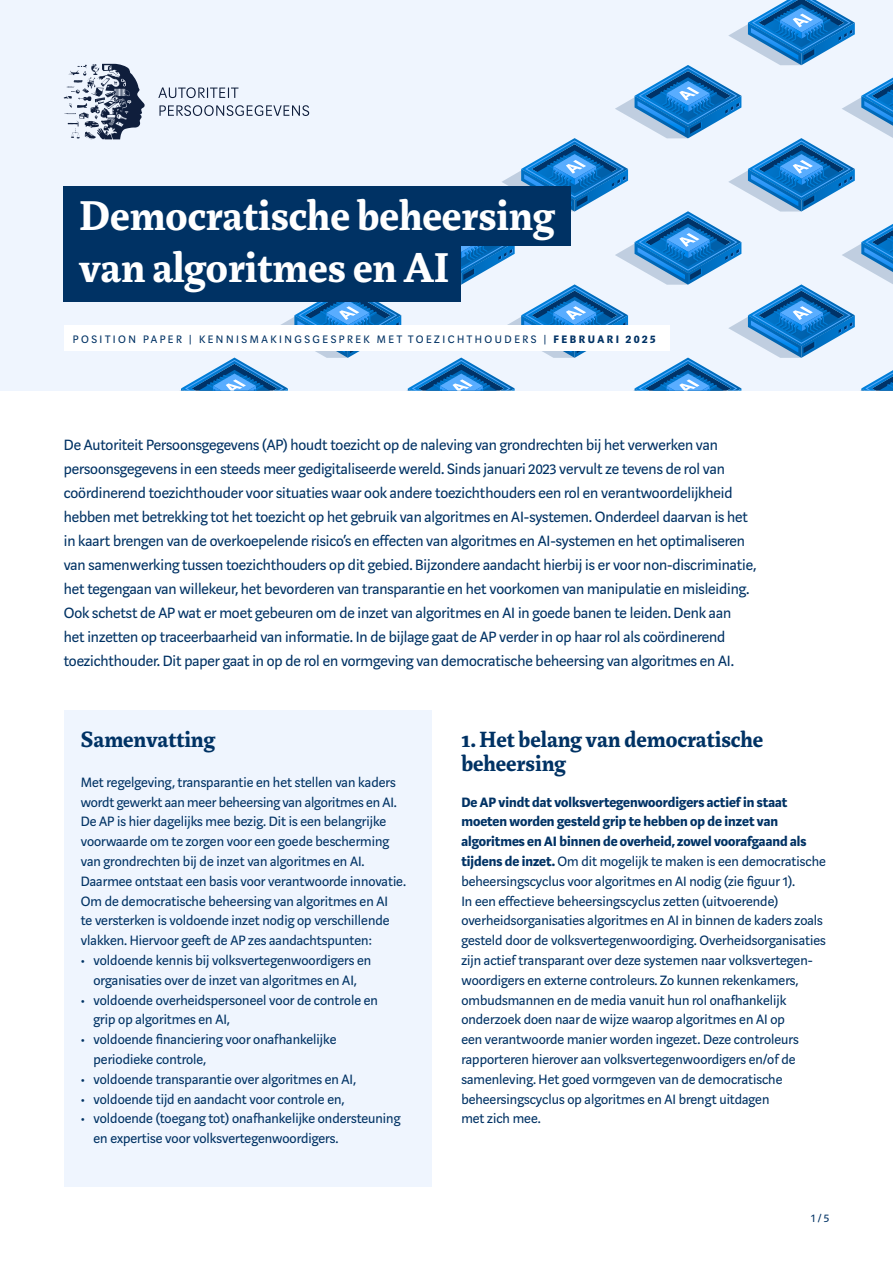
<style>
.page{position:relative;width:893px;height:1263px;background:#fff}
.page>*{position:absolute;margin:0;border:0;box-sizing:border-box;transform-origin:0 0}
.t1{font:700 45.3px/52.8px "Marat";color:#fff}
.t2{font:700 24px/24px "Marat";color:#003264}
.t3{font:16.5px/24px "Marat Sans";letter-spacing:-.005em;color:#003264}
.t4{font:15px/19.8px "Marat Sans";color:#003264}
.t5{font:12px "Marat Sans";letter-spacing:.21em;color:#003264}
.s1{font-weight:700}
</style>
<div class="page">
<div style="left:0;top:0;width:893px;height:391px;background:#eff5fe"></div>
<svg style="left:64px;top:0;width:829px;height:391px"></svg>
<div style="left:64px;top:186px;width:507px;height:60px;background:#003264"></div>
<div style="left:64px;top:243px;width:397px;height:59px;background:#003264"></div>
<div style="left:64px;top:710px;width:368px;height:476px;background:#eff5fe"></div>
<div style="left:64px;top:325px;width:606px;height:26px;background:#fff"></div>
<h1 class="t1" style="left:80px;top:189px;width:477px">Democratische beheersing van algoritmes en AI</h1>
<p class="t5" style="left:73px;top:333px;width:584px">POSITION PAPER | KENNISMAKINGSGESPREK MET TOEZICHTHOUDERS | <span class="s1">FEBRUARI 2025</span></p>
<p class="t3" style="left:64px;top:433px;width:694px">De Autoriteit Persoonsgegevens (AP) houdt toezicht op de naleving van grondrechten bij het verwerken van persoonsgegevens in een steeds meer gedigitaliseerde wereld. Sinds januari 2023 vervult ze tevens de rol van coördinerend toezichthouder voor situaties waar ook andere toezichthouders een rol en verantwoordelijkheid hebben met betrekking tot het toezicht op het gebruik van algoritmes en AI-systemen. Onderdeel daarvan is het in kaart brengen van de overkoepelende risico’s en effecten van algoritmes en AI-systemen en het optimaliseren van samenwerking tussen toezichthouders op dit gebied. Bijzondere aandacht hierbij is er voor non-discriminatie, het tegengaan van willekeur, het bevorderen van transparantie en het voorkomen van manipulatie en misleiding.<br>Ook schetst de AP wat er moet gebeuren om de inzet van algoritmes en AI in goede banen te leiden. Denk aan<br>het inzetten op traceerbaarheid van informatie. In de bijlage gaat de AP verder in op haar rol als coördinerend toezichthouder. Dit paper gaat in op de rol en vormgeving van democratische beheersing van algoritmes en AI.</p>
<h2 class="t2" style="left:81px;top:728px;width:136px">Samenvatting</h2>
<p class="t4" style="left:81px;top:772px;width:316px">Met regelgeving, transparantie en het stellen van kaders</p>
<p class="t4" style="left:81px;top:792px;width:318px">wordt gewerkt aan meer beheersing van algoritmes en AI.</p>
<p class="t4" style="left:81px;top:812px;width:307px">De AP is hier dagelijks mee bezig. Dit is een belangrijke</p>
<p class="t4" style="left:81px;top:832px;width:310px">voorwaarde om te zorgen voor een goede bescherming</p>
<p class="t4" style="left:81px;top:851px;width:285px">van grondrechten bij de inzet van algoritmes en AI.</p>
<p class="t4" style="left:81px;top:871px;width:327px">Daarmee ontstaat een basis voor verantwoorde innovatie.</p>
<p class="t4" style="left:81px;top:891px;width:309px">Om de democratische beheersing van algoritmes en AI</p>
<p class="t4" style="left:81px;top:911px;width:310px">te versterken is voldoende inzet nodig op verschillende</p>
<p class="t4" style="left:81px;top:931px;width:293px">vlakken. Hiervoor geeft de AP zes aandachtspunten:</p>
<p class="t4" style="left:81px;top:950px;width:292px">∙ voldoende kennis bij volksvertegenwoordigers en</p>
<p class="t4" style="left:94px;top:970px;width:265px">organisaties over de inzet van algoritmes en AI,</p>
<p class="t4" style="left:81px;top:990px;width:299px">∙ voldoende overheidspersoneel voor de controle en</p>
<p class="t4" style="left:94px;top:1010px;width:138px">grip op algoritmes en AI,</p>
<p class="t4" style="left:81px;top:1030px;width:257px">∙ voldoende financiering voor onafhankelijke</p>
<p class="t4" style="left:94px;top:1049px;width:114px">periodieke controle,</p>
<p class="t4" style="left:81px;top:1069px;width:277px">∙ voldoende transparantie over algoritmes en AI,</p>
<p class="t4" style="left:81px;top:1089px;width:265px">∙ voldoende tijd en aandacht voor controle en,</p>
<p class="t4" style="left:81px;top:1109px;width:321px">∙ voldoende (toegang tot) onafhankelijke ondersteuning</p>
<p class="t4" style="left:94px;top:1129px;width:246px">en expertise voor volksvertegenwoordigers.</p>
<h2 class="t2" style="left:461px;top:728px;width:303px">1. Het belang van democratische beheersing</h2>
<p class="t4" style="left:461px;top:792px;width:366px"><span class="s1">De AP vindt dat volksvertegenwoordigers actief in staat moeten worden gesteld grip te hebben op de inzet van algoritmes en AI binnen de overheid, zowel voorafgaand als tijdens de inzet.</span> Om dit mogelijk te maken is een democratische beheersingscyclus voor algoritmes en AI nodig (zie figuur 1).<br>In een effectieve beheersingscyclus zetten (uitvoerende) overheidsorganisaties algoritmes en AI in binnen de kaders zoals gesteld door de volksvertegenwoordiging. Overheidsorganisaties zijn actief transparant over deze systemen naar volksvertegen&shy;woordigers en externe controleurs. Zo kunnen rekenkamers, ombudsmannen en de media vanuit hun rol onafhankelijk onderzoek doen naar de wijze waarop algoritmes en AI op<br>een verantwoorde manier worden ingezet. Deze controleurs rapporteren hierover aan volksvertegenwoordigers en/of de samenleving. Het goed vormgeven van de democratische beheersingscyclus op algoritmes en AI brengt uitdagen<br>met zich mee.</p>
<p class="t5" style="left:811px;top:1212px;width:19px">1/5</p>
</div>
